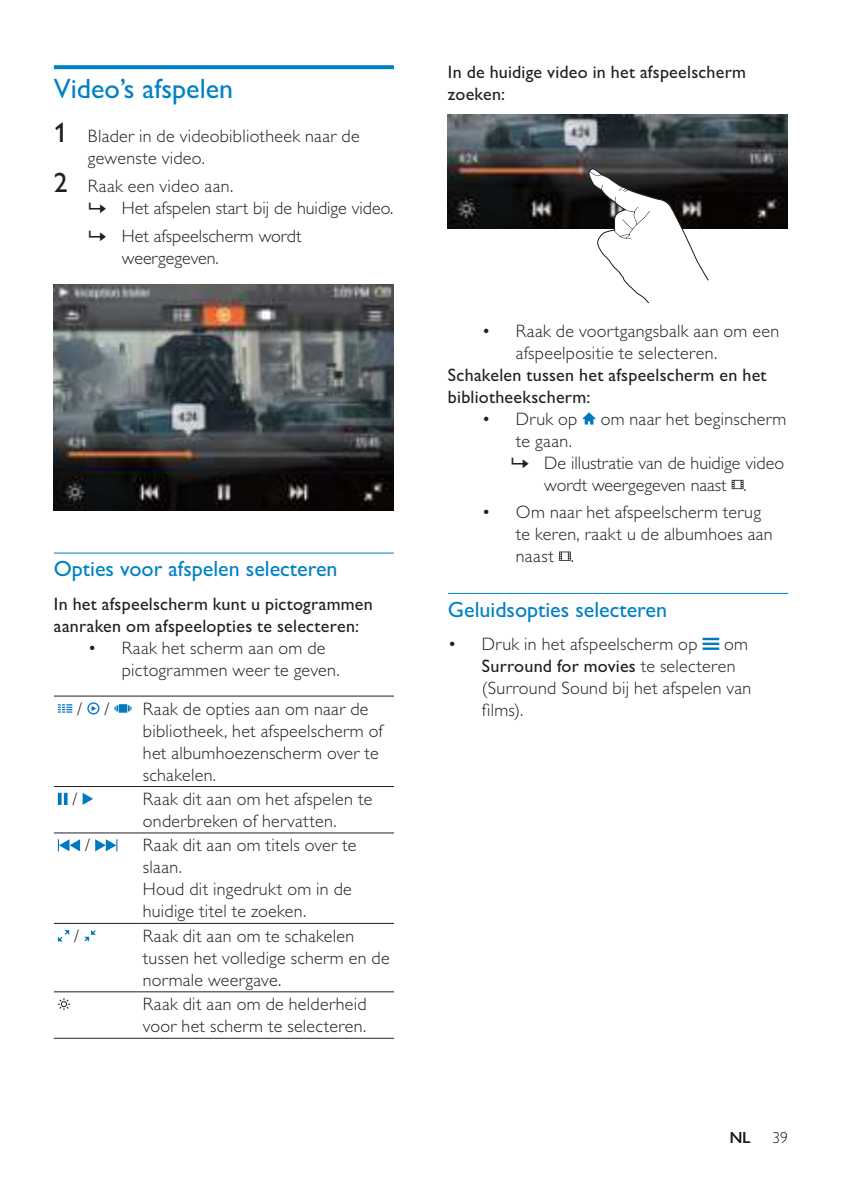
<style>
.page{position:relative;width:842px;height:1190px;background:#fff}
.page>*{position:absolute;margin:0;border:0;box-sizing:border-box;transform-origin:0 0}
.t1{font:28px "Gill Sans Alt One WGL";color:#0081c4}
.t2{font:22px "Gill Sans Alt One WGL";color:#0081c4}
.t3{font:18px/22px "Gill Sans Alt One WGL Light";letter-spacing:.015em;color:#231f20}
.t4{font:18px/22px "Gill Sans Alt One WGL";letter-spacing:.015em;color:#231f20}
.t5{font:16px "Gill Sans Alt One WGL Light";color:#231f20}
.t6{font:16px "Gill Sans Alt One WGL";color:#231f20}
.s1{font-family:"Gill Sans Alt One WGL";font-size:28px}
.s2{font-family:"Gill Sans Alt One WGL Light"}
</style>
<div class="page">
<hr style="left:448px;top:593px;width:340px;height:1px;background:#0081c4">
<img style="left:448px;top:115px;width:340px;height:113px">
<svg style="left:587px;top:168px;width:122px;height:135px"></svg>
<svg style="left:582px;top:412px;width:14px;height:13px"></svg>
<svg style="left:732px;top:480px;width:12px;height:9px"></svg>
<svg style="left:559px;top:552px;width:12px;height:9px"></svg>
<svg style="left:703px;top:638px;width:16px;height:12px"></svg>
<svg style="left:54px;top:65px;width:340px;height:4px"></svg>
<hr style="left:54px;top:553px;width:340px;height:1px;background:#0081c4">
<img style="left:54px;top:284px;width:339px;height:227px">
<hr style="left:54px;top:696px;width:85px;height:1px;background:#231f20">
<hr style="left:139px;top:696px;width:255px;height:1px;background:#231f20">
<hr style="left:54px;top:786px;width:85px;height:1px;background:#231f20">
<hr style="left:139px;top:786px;width:255px;height:1px;background:#231f20">
<hr style="left:54px;top:832px;width:85px;height:1px;background:#231f20">
<hr style="left:139px;top:832px;width:255px;height:1px;background:#231f20">
<hr style="left:54px;top:923px;width:85px;height:1px;background:#231f20">
<hr style="left:139px;top:923px;width:255px;height:1px;background:#231f20">
<hr style="left:54px;top:991px;width:85px;height:1px;background:#231f20">
<hr style="left:139px;top:991px;width:255px;height:1px;background:#231f20">
<hr style="left:54px;top:1038px;width:85px;height:1px;background:#231f20">
<hr style="left:139px;top:1038px;width:255px;height:1px;background:#231f20">
<svg style="left:58px;top:704px;width:14px;height:9px"></svg>
<svg style="left:87px;top:702px;width:13px;height:13px"></svg>
<svg style="left:115px;top:704px;width:16px;height:9px"></svg>
<svg style="left:64px;top:793px;width:4px;height:12px"></svg>
<svg style="left:58px;top:793px;width:4px;height:12px"></svg>
<svg style="left:83px;top:793px;width:10px;height:12px"></svg>
<svg style="left:58px;top:839px;width:22px;height:12px"></svg>
<svg style="left:95px;top:839px;width:22px;height:12px"></svg>
<svg style="left:58px;top:930px;width:11px;height:11px"></svg>
<svg style="left:84px;top:930px;width:12px;height:12px"></svg>
<svg style="left:58px;top:998px;width:12px;height:12px"></svg>
<h1 class="t1" style="left:54px;top:77px;width:181px">Video’s afspelen</h1>
<p class="t3" style="left:88px;top:127px;width:273px;text-indent:-34px"><span class="s1">1</span> Blader in de videobibliotheek naar de gewenste video.</p>
<p class="t3" style="left:122px;top:176px;width:273px;text-indent:-68px"><span class="s1">2</span> Raak een video aan.<br>Het afspelen start bij de huidige video.</p>
<p class="t3" style="left:122px;top:226px;width:181px">Het afspeelscherm wordt weergegeven.</p>
<p class="t2" style="left:54px;top:560px;width:285px">Opties voor afspelen selecteren</p>
<p class="t4" style="left:54px;top:594px;width:321px">In het afspeelscherm kunt u pictogrammen aanraken om afspeelopties te selecteren:</p>
<p class="t3" style="left:122px;top:638px;width:219px;text-indent:-34px">• Raak het scherm aan om de pictogrammen weer te geven.</p>
<p class="t3" style="left:77px;top:699px;width:34px">/ /</p>
<p class="t3" style="left:143px;top:699px;width:241px">Raak de opties aan om naar de bibliotheek, het afspeelscherm of het albumhoezenscherm over te schakelen.</p>
<p class="t3" style="left:73px;top:789px;width:7px">/</p>
<p class="t3" style="left:143px;top:789px;width:231px">Raak dit aan om het afspelen te onderbreken of hervatten.</p>
<p class="t3" style="left:85px;top:836px;width:7px">/</p>
<p class="t3" style="left:143px;top:836px;width:215px">Raak dit aan om titels over te slaan.<br>Houd dit ingedrukt om in de huidige titel te zoeken.</p>
<p class="t3" style="left:74px;top:926px;width:7px">/</p>
<p class="t3" style="left:143px;top:926px;width:248px">Raak dit aan om te schakelen tussen het volledige scherm en de normale weergave.</p>
<p class="t3" style="left:143px;top:995px;width:225px">Raak dit aan om de helderheid voor het scherm te selecteren.</p>
<p class="t4" style="left:448px;top:62px;width:300px">In de huidige video in het afspeelscherm zoeken:</p>
<p class="t3" style="left:516px;top:321px;width:265px;text-indent:-34px">• Raak de voortgangsbalk aan om een afspeelpositie te selecteren.</p>
<p class="t4" style="left:448px;top:365px;width:320px">Schakelen tussen het afspeelscherm en het bibliotheekscherm:</p>
<p class="t3" style="left:482px;top:409px;width:97px">• Druk op</p>
<p class="t3" style="left:601px;top:409px;width:187px">om naar het beginscherm</p>
<p class="t3" style="left:544px;top:431px;width:241px;text-indent:-28px">te gaan.<br>De illustratie van de huidige video wordt weergegeven naast .</p>
<p class="t3" style="left:516px;top:503px;width:258px;text-indent:-34px">• Om naar het afspeelscherm terug te keren, raakt u de albumhoes aan naast .</p>
<p class="t2" style="left:448px;top:600px;width:221px">Geluidsopties selecteren</p>
<p class="t3" style="left:448px;top:634px;width:251px">• Druk in het afspeelscherm op</p>
<p class="t3" style="left:724px;top:634px;width:25px">om</p>
<p class="t4" style="left:482px;top:656px;width:255px">Surround for movies <span class="s2">te selecteren</span></p>
<p class="t3" style="left:482px;top:678px;width:271px">(Surround Sound bij het afspelen van films).</p>
<p class="t6" style="left:730px;top:1131px;width:22px">NL</p>
<p class="t5" style="left:772px;top:1131px;width:17px">39</p>
</div>
